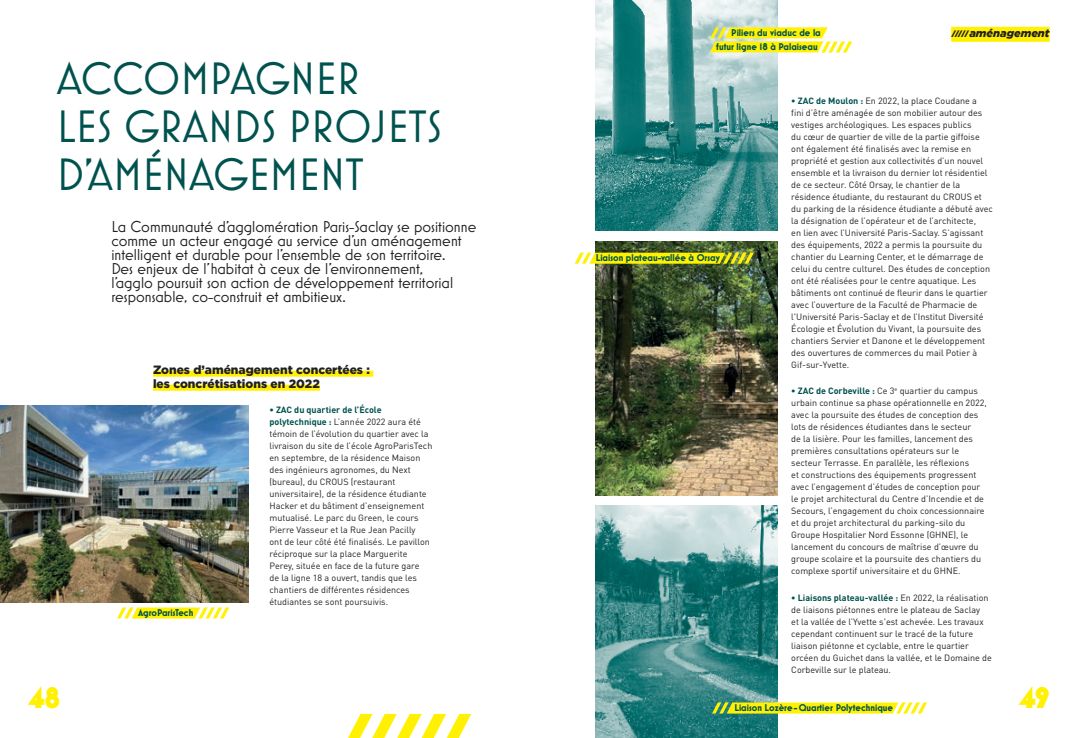
<style>
.page{position:relative;width:1078px;height:738px;background:#fff}
.page>*{position:absolute;margin:0;border:0;box-sizing:border-box;transform-origin:0 0}
.t1{font:46px/48px "Mostra Nuova";color:#00524e}
.t2{font:800 30px "Mostra Nuova";color:#fff101}
.t3{font:16px/14px "Mostra Nuova";color:#231f20}
.t4{font:900 12px/14px "Gotham";color:#231f20}
.t5{font:italic 900 11px "Gotham";color:#231f20}
.t6{font:700 10px/14px "Mostra Nuova";color:#00524e}
.t7{font:9px/12px "DINOT";color:#231f20}
.s1{font-weight:700;color:#00524e}
.s2{font-family:"Acier BAT Text Noir";font-weight:400;font-style:normal}
</style>
<div class="page">
<img style="left:595px;top:0;width:182px;height:230px">
<img style="left:0;top:405px;width:248px;height:197px">
<img style="left:595px;top:242px;width:182px;height:252px">
<img style="left:595px;top:505px;width:182px;height:232px">
<div style="left:950px;top:27px;width:99px;height:15px;background:#fff101"></div>
<div style="left:153px;top:370px;width:220px;height:6px;background:#fff101"></div>
<div style="left:153px;top:384px;width:167px;height:6px;background:#fff101"></div>
<svg style="left:710px;top:27px;width:16px;height:11px"></svg>
<svg style="left:821px;top:41px;width:31px;height:12px"></svg>
<div style="left:727px;top:27px;width:97px;height:11px;background:#fff101"></div>
<div style="left:712px;top:41px;width:108px;height:11px;background:#fff101"></div>
<svg style="left:575px;top:252px;width:16px;height:11px"></svg>
<svg style="left:723px;top:252px;width:30px;height:11px"></svg>
<div style="left:592px;top:252px;width:130px;height:11px;background:#fff101"></div>
<svg style="left:117px;top:607px;width:16px;height:11px"></svg>
<svg style="left:198px;top:607px;width:31px;height:11px"></svg>
<div style="left:134px;top:607px;width:63px;height:11px;background:#fff101"></div>
<svg style="left:348px;top:713px;width:123px;height:24px"></svg>
<svg style="left:711px;top:702px;width:17px;height:11px"></svg>
<svg style="left:896px;top:702px;width:30px;height:11px"></svg>
<div style="left:729px;top:702px;width:166px;height:11px;background:#fff101"></div>
<h1 class="t1" style="left:57px;top:53px;width:387px">ACCOMPAGNER<br>LES GRANDS PROJETS<br>D’AMÉNAGEMENT</h1>
<p class="t3" style="left:111px;top:219px;width:366px">La Communauté d’agglomération Paris-Saclay se positionne comme un acteur engagé au service d’un aménagement intelligent et durable pour l’ensemble de son territoire.<br>Des enjeux de l’habitat à ceux de l’environnement,<br>l’agglo poursuit son action de développement territorial responsable, co-construit et ambitieux.</p>
<h3 class="t4" style="left:153px;top:362px;width:218px">Zones d’aménagement concertées : les concrétisations en 2022</h3>
<p class="t6" style="left:138px;top:605px;width:57px">AgroParisTech</p>
<p class="t7" style="left:269px;top:403px;width:164px"><span class="s1">• ZAC du quartier de l’École polytechnique :</span> L’année 2022 aura été témoin de l’évolution du quartier avec la livraison du site de l’école AgroParisTech en septembre, de la résidence Maison des ingénieurs agronomes, du Next (bureau), du CROUS (restaurant universitaire), de la résidence étudiante Hacker et du bâtiment d’enseignement mutualisé. Le parc du Green, le cours Pierre Vasseur et la Rue Jean Pacilly<br>ont de leur côté été finalisés. Le pavillon réciproque sur la place Marguerite Perey, située en face de la future gare<br>de la ligne 18 a ouvert, tandis que les chantiers de différentes résidences étudiantes se sont poursuivis.</p>
<p class="t6" style="left:716px;top:25px;width:106px;text-indent:15px">Piliers du viaduc de la futur ligne 18 à Palaiseau</p>
<p class="t5" style="left:950px;top:27px;width:100px"><span class="s2">/////</span>aménagement</p>
<p class="t6" style="left:595px;top:250px;width:125px">Liaison plateau-vallée à Orsay</p>
<p class="t7" style="left:791px;top:94px;width:203px"><span class="s1">• ZAC de Moulon :</span> En 2022, la place Coudane a<br>fini d’être aménagée de son mobilier autour des vestiges archéologiques. Les espaces publics<br>du cœur de quartier de ville de la partie giffoise ont également été finalisés avec la remise en propriété et gestion aux collectivités d’un nouvel ensemble et la livraison du dernier lot résidentiel de ce secteur. Côté Orsay, le chantier de la résidence étudiante, du restaurant du CROUS et du parking de la résidence étudiante a débuté avec la désignation de l’opérateur et de l’architecte,<br>en lien avec l’Université Paris-Saclay. S’agissant des équipements, 2022 a permis la poursuite du chantier du Learning Center, et le démarrage de celui du centre culturel. Des études de conception ont été réalisées pour le centre aquatique. Les bâtiments ont continué de fleurir dans le quartier avec l’ouverture de la Faculté de Pharmacie de l'Université Paris-Saclay et de l’Institut Diversité Écologie et Évolution du Vivant, la poursuite des chantiers Servier et Danone et le développement des ouvertures de commerces du mail Potier à Gif-sur-Yvette.</p>
<p class="t7" style="left:791px;top:384px;width:197px"><span class="s1">• ZAC de Corbeville :</span> Ce 3<sup>e</sup> quartier du campus urbain continue sa phase opérationnelle en 2022, avec la poursuite des études de conception des lots de résidences étudiantes dans le secteur<br>de la lisière. Pour les familles, lancement des premières consultations opérateurs sur le secteur Terrasse. En parallèle, les réflexions<br>et constructions des équipements progressent avec l’engagement d’études de conception pour le projet architectural du Centre d’Incendie et de Secours, l’engagement du choix concessionnaire et du projet architectural du parking-silo du Groupe Hospitalier Nord Essonne (GHNE), le lancement du concours de maîtrise d’œuvre du groupe scolaire et la poursuite des chantiers du complexe sportif universitaire et du GHNE.</p>
<p class="t7" style="left:791px;top:590px;width:202px"><span class="s1">• Liaisons plateau-vallée :</span> En 2022, la réalisation de liaisons piétonnes entre le plateau de Saclay<br>et la vallée de l’Yvette s'est achevée. Les travaux cependant continuent sur le tracé de la future liaison piétonne et cyclable, entre le quartier orcéen du Guichet dans la vallée, et le Domaine de Corbeville sur le plateau.</p>
<h2 class="t2" style="left:28px;top:679px;width:33px">48</h2>
<h2 class="t2" style="left:1019px;top:679px;width:32px">49</h2>
<p class="t6" style="left:734px;top:700px;width:160px">Liaison Lozère-Quartier Polytechnique</p>
</div>
